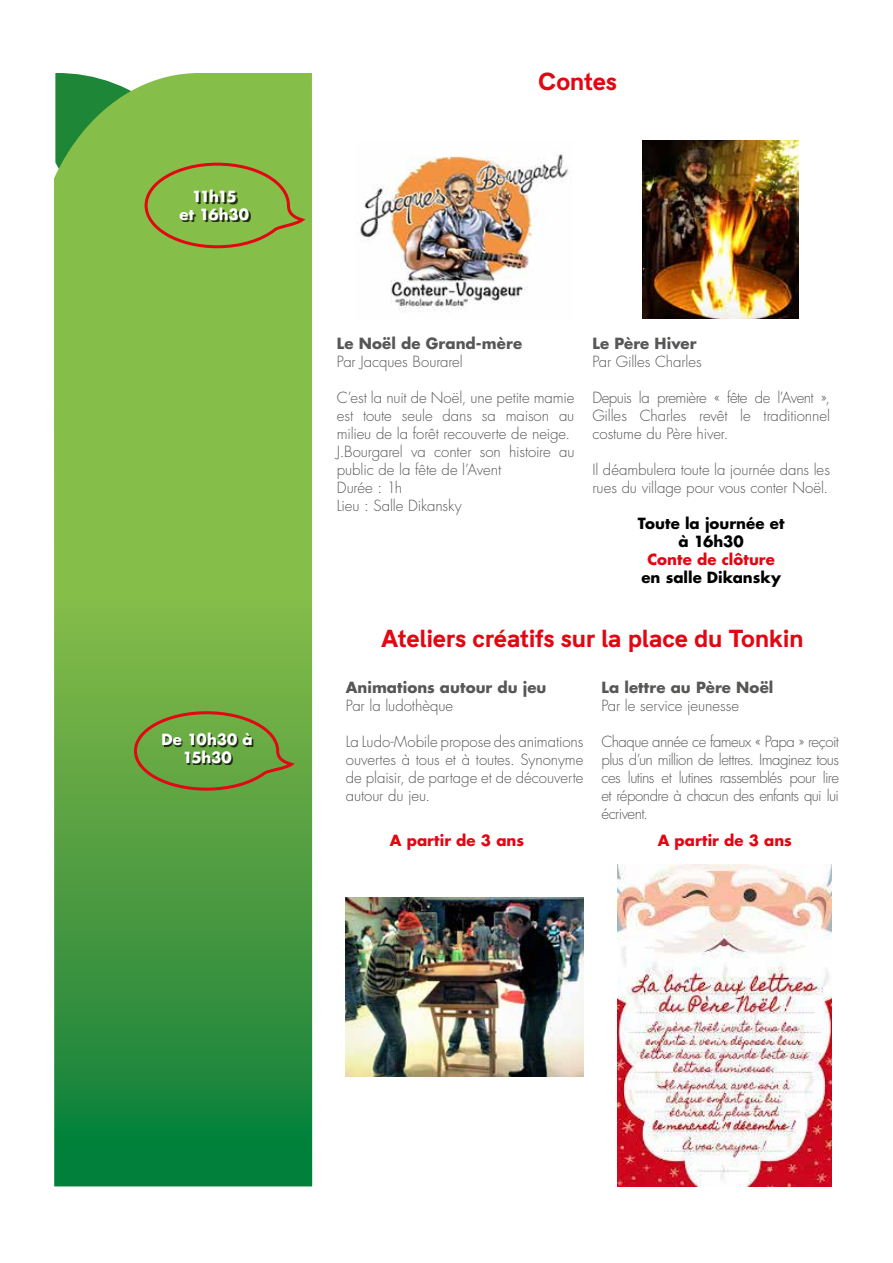
<style>
.page{position:relative;width:893px;height:1263px;background:#fff}
.page>*{position:absolute;margin:0;border:0;box-sizing:border-box;transform-origin:0 0}
.t1{font:900 22.5px "Hanken Grotesk";letter-spacing:-.01em;color:#e30613}
.t2{font:300 15px/18px "Futura Std";letter-spacing:-.01em;color:#575756;text-align:justify}
.t3{font:700 15px "Futura Std";letter-spacing:.005em;color:#575756}
.t4{font:700 15px "Futura Std";letter-spacing:.005em;color:#e30613}
.t5{font:700 15px/18px "Futura Std";color:#000;text-align:center}
.t6{font:700 15px/18px "Futura Std";letter-spacing:-.01em;color:#fff;text-align:center}
.t7{font:700 15px/18px "Futura Std";letter-spacing:-.07em;color:#fff;text-align:center}
</style>
<div class="page">
<svg style="left:54px;top:73px;width:258px;height:1113px;background:#5da844"></svg>
<img style="left:642px;top:140px;width:156px;height:178px">
<img style="left:360px;top:154px;width:209px;height:158px">
<img style="left:346px;top:898px;width:237px;height:178px">
<img style="left:617px;top:865px;width:214px;height:321px">
<svg style="left:55px;top:73px;width:253px;height:177px;background:#81b54b"></svg>
<svg style="left:132px;top:710px;width:166px;height:82px;background:#6d953d"></svg>
<p class="t7" style="left:179px;top:187px;width:71px">11h15<br>et 16h30</p>
<p class="t6" style="left:161px;top:730px;width:93px">De 10h30 à<br>15h30</p>
<h1 class="t1" style="left:538px;top:63px;width:80px">Contes</h1>
<p class="t3" style="left:337px;top:333px;width:187px">Le Noël de Grand-mère</p>
<p class="t2" style="left:337px;top:353px;width:128px">Par Jacques Bourarel</p>
<p class="t2" style="left:337px;top:389px;width:239px;text-align:left">C’est la nuit de Noël, une petite mamie est toute seule dans sa maison au milieu de la forêt recouverte de neige.<br>J.Bourgarel va conter son histoire au public de la fête de l’Avent<br>Durée : 1h<br>Lieu : Salle Dikansky</p>
<p class="t3" style="left:592px;top:333px;width:106px">Le Père Hiver</p>
<p class="t2" style="left:592px;top:353px;width:111px">Par Gilles Charles</p>
<p class="t2" style="left:592px;top:389px;width:239px">Depuis la première « fête de l’Avent », Gilles Charles revêt le traditionnel costume du Père hiver.</p>
<p class="t2" style="left:592px;top:461px;width:239px">Il déambulera toute la journée dans les rues du village pour vous conter Noël.</p>
<p class="t5" style="left:638px;top:514px;width:148px">Toute la journée et à 16h30</p>
<p class="t4" style="left:647px;top:549px;width:129px">Conte de clôture</p>
<p class="t5" style="left:641px;top:568px;width:141px">en salle Dikansky</p>
<h1 class="t1" style="left:381px;top:620px;width:424px">Ateliers créatifs sur la place du Tonkin</h1>
<p class="t3" style="left:346px;top:678px;width:202px">Animations autour du jeu</p>
<p class="t2" style="left:346px;top:697px;width:109px">Par la ludothèque</p>
<p class="t2" style="left:346px;top:733px;width:239px">La Ludo-Mobile propose des animations ouvertes à tous et à toutes. Synonyme de plaisir, de partage et de découverte autour du jeu.</p>
<p class="t3" style="left:601px;top:678px;width:174px">La lettre au Père Noël</p>
<p class="t2" style="left:601px;top:697px;width:139px">Par le service jeunesse</p>
<p class="t2" style="left:601px;top:733px;width:239px">Chaque année ce fameux « Papa » reçoit plus d’un million de lettres. Imaginez tous ces lutins et lutines rassemblés pour lire et répondre à chacun des enfants qui lui écrivent.</p>
<p class="t4" style="left:390px;top:830px;width:136px">A partir de 3 ans</p>
<p class="t4" style="left:658px;top:830px;width:136px">A partir de 3 ans</p>
</div>
